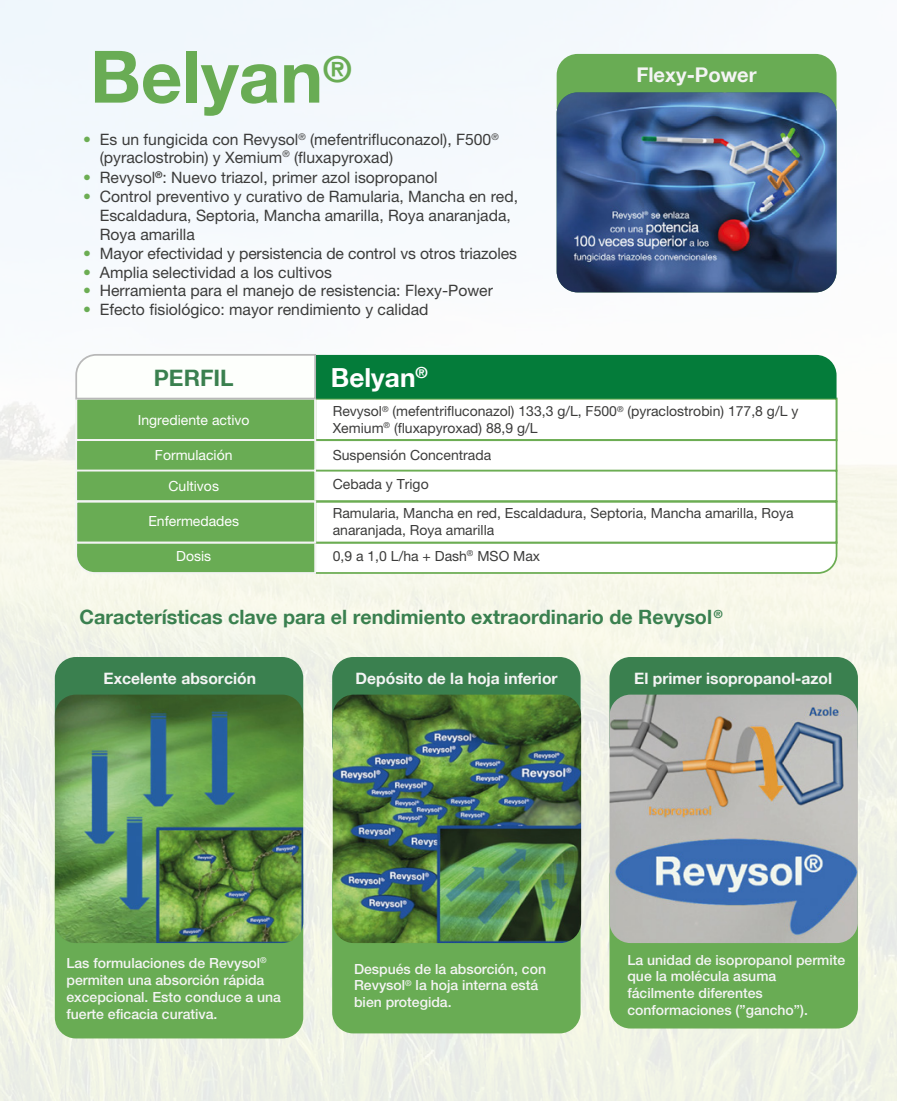
<style>
.page{position:relative;width:897px;height:1101px;background:#fff}
.page>*{position:absolute;margin:0;border:0;box-sizing:border-box;transform-origin:0 0}
.t1{font:700 72.45px "Helvetica Neue";color:#69ac54}
.t2{font:700 26.25px "Helvetica Neue";color:#fff}
.t3{font:700 22.57px "Helvetica Neue";color:#3a804f}
.t4{font:700 20.3px "Helvetica Neue";color:#f4f4f4}
.t5{font:700 19.78px "Helvetica Neue";color:#3a804f}
.t6{font:15.75px/18.9px "Helvetica Neue LT Pro";color:#3c3c3b}
.t7{font:700 15.75px "Helvetica Neue";color:#f4f4f4}
.t8{font:15.75px "Helvetica Neue LT Pro";color:#6cad53}
.t9{font:500 14px/16.8px "Helvetica Neue LT Std";color:#f4f4f4}
.t10{font:14px/29.2px "Helvetica Neue LT Pro";color:#3c3c3b}
.t11{font:14px "Helvetica Neue LT Pro";color:#fff}
.s1{color:#6cad53}
.s2{color:#69ac54}
</style>
<div class="page">
<img style="left:0;top:0;width:897px;height:1100px">
<div style="left:557px;top:54px;width:279px;height:38px;background:#69ac54"></div>
<img style="left:557px;top:92px;width:279px;height:200px">
<div style="left:55px;top:657px;width:248px;height:109px;background:#3a804f;border-radius:21px"></div>
<div style="left:332px;top:657px;width:249px;height:109px;background:#3a804f;border-radius:21px"></div>
<div style="left:609px;top:657px;width:249px;height:109px;background:#3a804f;border-radius:21px"></div>
<div style="left:609px;top:855px;width:249px;height:173px;background:#69ac54;border-radius:21px"></div>
<div style="left:332px;top:855px;width:249px;height:178px;background:#69ac54;border-radius:21px"></div>
<div style="left:55px;top:855px;width:248px;height:183px;background:#69ac54;border-radius:21px"></div>
<img style="left:55px;top:694px;width:248px;height:249px">
<img style="left:333px;top:694px;width:248px;height:249px">
<img style="left:609px;top:694px;width:249px;height:249px">
<svg style="left:896px;top:1029px;width:1px;height:72px"></svg>
<svg style="left:74px;top:541px;width:764px;height:34px"></svg>
<div style="left:315px;top:399px;width:521px;height:41px;background:#fff"></div>
<div style="left:314px;top:439px;width:523px;height:32px;background:#fff;border:2px solid #6cad53"></div>
<div style="left:314px;top:470px;width:523px;height:32px;background:#fff;border:2px solid #6cad53"></div>
<div style="left:76px;top:399px;width:239px;height:41px;background:#69ac54"></div>
<div style="left:75px;top:397px;width:241px;height:44px;border:2px solid #f4f4f4"></div>
<div style="left:75px;top:439px;width:241px;height:32px;background:#69ac54;border:2px solid #f4f4f4"></div>
<div style="left:75px;top:470px;width:241px;height:32px;background:#69ac54;border:2px solid #f4f4f4"></div>
<div style="left:314px;top:501px;width:523px;height:43px;background:#fff;border:2px solid #6cad53"></div>
<div style="left:75px;top:500px;width:241px;height:43px;background:#69ac54;border:2px solid #f4f4f4"></div>
<svg style="left:74px;top:353px;width:762px;height:47px"></svg>
<h1 class="t1" style="left:90px;top:32px;width:263px">Belyan<sup>®</sup></h1>
<p class="t6" style="left:100px;top:131px;width:400px;line-height:17.5px">Es un fungicida con Revysol<sup>®</sup> (mefentrifluconazol), F500<sup>® </sup>(pyraclostrobin) y Xemium<sup>®</sup> (fluxapyroxad)</p>
<p class="t6" style="left:100px;top:187px;width:420px">Control preventivo y curativo de Ramularia, Mancha en red,<br>Escaldadura, Septoria, Mancha amarilla, Roya anaranjada,<br>Roya amarilla</p>
<p class="t8" style="left:83px;top:130px;width:9px">•</p>
<p class="t6" style="left:83px;top:168px;width:356px"><span class="s1">•</span> Revysol<sup>®</sup>: Nuevo triazol, primer azol isopropanol <span class="s1">•</span></p>
<p class="t8" style="left:83px;top:244px;width:9px">•</p>
<p class="t6" style="left:100px;top:243px;width:419px">Mayor efectividad y persistencia de control vs otros triazoles</p>
<p class="t6" style="left:83px;top:262px;width:250px"><span class="s1">•</span> Amplia selectividad a los cultivos</p>
<p class="t6" style="left:83px;top:281px;width:411px"><span class="s1">•</span> Herramienta para el manejo de resistencia: Flexy-Power</p>
<p class="t6" style="left:83px;top:300px;width:347px"><span class="s2">•</span> Efecto fisiológico: mayor rendimiento y calidad</p>
<h3 class="t3" style="left:154px;top:364px;width:81px">PERFIL</h3>
<h2 class="t2" style="left:331px;top:361px;width:98px">Belyan<sup>®</sup></h2>
<p class="t4" style="left:636px;top:62px;width:122px">Flexy-Power</p>
<p class="t11" style="left:138px;top:411px;width:113px">Ingrediente activo</p>
<p class="t11" style="left:155px;top:447px;width:79px">Formulación</p>
<p class="t11" style="left:168px;top:478px;width:52px">Cultivos</p>
<p class="t11" style="left:148px;top:513px;width:92px">Enfermedades</p>
<p class="t11" style="left:176px;top:547px;width:36px">Dosis</p>
<p class="t10" style="left:333px;top:403px;width:467px;line-height:16.8px">Revysol<sup>®</sup> (mefentrifluconazol) 133,3 g/L, F500<sup>®</sup> (pyraclostrobin) 177,8 g/L y<br>Xemium<sup>®</sup> (fluxapyroxad) 88,9 g/L</p>
<p class="t10" style="left:333px;top:440px;width:462px">Suspensión Concentrada<br>Cebada y Trigo<br>Ramularia, Mancha en red, Escaldadura, Septoria, Mancha amarilla, Roya</p>
<p class="t10" style="left:333px;top:517px;width:209px;line-height:25.7px">anaranjada, Roya amarilla<br>0,9 a 1,0 L/ha + Dash<sup>®</sup> MSO Max</p>
<p class="t5" style="left:79px;top:605px;width:645px">Características clave para el rendimiento extraordinario de Revysol <sup>®</sup></p>
<p class="t7" style="left:104px;top:668px;width:154px">Excelente absorción</p>
<p class="t7" style="left:356px;top:668px;width:204px">Depósito de la hoja inferior</p>
<p class="t7" style="left:634px;top:668px;width:199px">El primer isopropanol-azol</p>
<p class="t9" style="left:66px;top:954px;width:216px">Las formulaciones de Revysol<sup>® </sup>permiten una absorción rápida excepcional. Esto conduce a una fuerte eficacia curativa.</p>
<p class="t9" style="left:354px;top:960px;width:193px">Después de la absorción, con<br>Revysol<sup>®</sup> la hoja interna está bien protegida.</p>
<p class="t9" style="left:627px;top:951px;width:219px">La unidad de isopropanol permite que la molécula asuma fácilmente diferentes conformaciones (”gancho”).</p>
</div>
